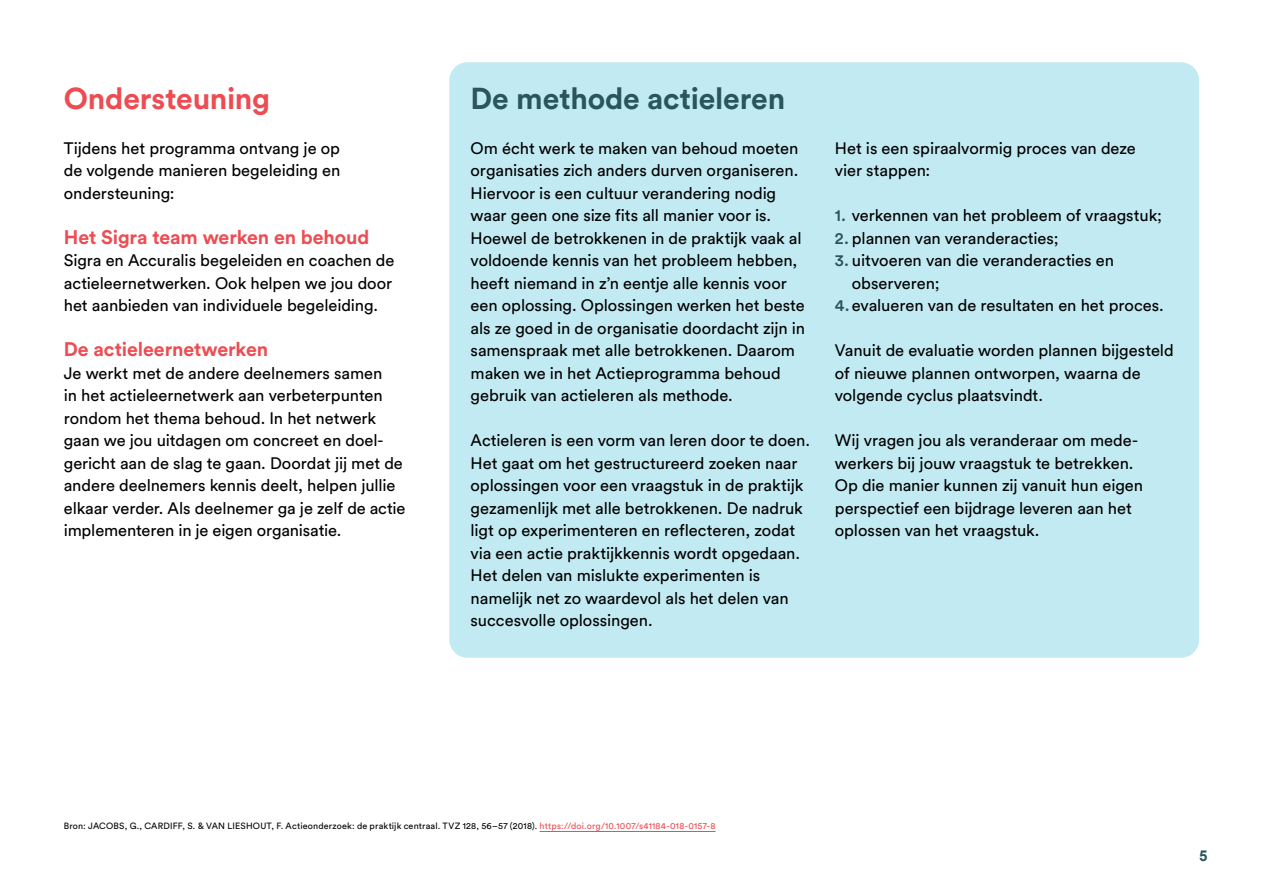
<style>
.page{position:relative;width:1263px;height:893px;background:#fff}
.page>*{position:absolute;margin:0;border:0;box-sizing:border-box;transform-origin:0 0}
.Head_H1_18_copy{font:700 30px "Circular Std";letter-spacing:-.005em;color:#29555c}
.Head_H1_18_copy-2{font:700 30px "Circular Std";letter-spacing:-.005em;color:#ec4c52}
.Body_PROGRAMMABOEK{font:700 19.5px "Circular Std";letter-spacing:-.005em;color:#ec4c52}
.Body_PROGRAMMABOEK-2{font:16.5px/22.5px "Circular Std";letter-spacing:-.005em;color:#000}
.t1{font:700 15px "Arial";color:#29555c}
.Footnote{font:9px "Circular Std";letter-spacing:.02em;color:#000}
.s1{font-weight:500;color:#29555c}
.s2{color:#ec4c52}
</style>
<div class="page">
<hr style="left:540px;top:831px;width:175px;height:1px;background:#ec4c52">
<div style="left:449px;top:62px;width:750px;height:596px;background:#c2eaf2;border-radius:18px"></div>
<h1 class="Head_H1_18_copy-2" style="left:64px;top:79px;width:208px">Ondersteuning</h1>
<p class="Body_PROGRAMMABOEK-2" style="left:64px;top:137px;width:278px;text-align:justify">Tijdens het programma ontvang je op de volgende manieren begeleiding en ondersteuning:</p>
<p class="Body_PROGRAMMABOEK" style="left:64px;top:224px;width:307px">Het Sigra team werken en behoud</p>
<p class="Body_PROGRAMMABOEK-2" style="left:64px;top:249px;width:332px">Sigra en Accuralis begeleiden en coachen de actieleernetwerken. Ook helpen we jou door het aanbieden van individuele begeleiding.</p>
<p class="Body_PROGRAMMABOEK" style="left:64px;top:337px;width:206px">De actieleernetwerken</p>
<p class="Body_PROGRAMMABOEK-2" style="left:64px;top:362px;width:343px">Je werkt met de andere deelnemers samen<br>in het actieleernetwerk aan verbeterpunten rondom het thema behoud. In het netwerk gaan we jou uitdagen om concreet en doel&shy;gericht aan de slag te gaan. Doordat jij met de andere deelnemers kennis deelt, helpen jullie elkaar verder. Als deelnemer ga je zelf de actie implementeren in je eigen organisatie.</p>
<h1 class="Head_H1_18_copy" style="left:471px;top:79px;width:316px">De methode actieleren</h1>
<p class="Body_PROGRAMMABOEK-2" style="left:471px;top:137px;width:336px">Om écht werk te maken van behoud moeten organisaties zich anders durven organiseren.<br>Hiervoor is een cultuur verandering nodig waar geen one size fits all manier voor is.<br>Hoewel de betrokkenen in de praktijk vaak al voldoende kennis van het probleem hebben, heeft niemand in z’n eentje alle kennis voor een oplossing. Oplossingen werken het beste als ze goed in de organisatie doordacht zijn in samenspraak met alle betrokkenen. Daarom maken we in het Actieprogramma behoud gebruik van actieleren als methode.</p>
<p class="Body_PROGRAMMABOEK-2" style="left:471px;top:429px;width:341px">Actieleren is een vorm van leren door te doen.<br>Het gaat om het gestructureerd zoeken naar oplossingen voor een vraagstuk in de praktijk gezamenlijk met alle betrokkenen. De nadruk ligt op experimenteren en reflecteren, zodat via een actie praktijkkennis wordt opgedaan.<br>Het delen van mislukte experimenten is namelijk net zo waardevol als het delen van succesvolle oplossingen.</p>
<p class="Body_PROGRAMMABOEK-2" style="left:835px;top:137px;width:303px">Het is een spiraalvormig proces van deze vier stappen:</p>
<p class="Body_PROGRAMMABOEK-2" style="left:835px;top:204px;width:329px"><span class="s1">1.</span> verkennen van het probleem of vraagstuk;</p>
<p class="Body_PROGRAMMABOEK-2" style="left:835px;top:227px;width:225px"><span class="s1">2.</span> plannen van veranderacties;</p>
<p class="Body_PROGRAMMABOEK-2" style="left:852px;top:249px;width:264px;text-indent:-17px"><span class="s1">3.</span> uitvoeren van die veranderacties en observeren;</p>
<p class="Body_PROGRAMMABOEK-2" style="left:835px;top:294px;width:331px"><span class="s1">4.</span> evalueren van de resultaten en het proces.</p>
<p class="Body_PROGRAMMABOEK-2" style="left:835px;top:339px;width:340px">Vanuit de evaluatie worden plannen bijgesteld of nieuwe plannen ontworpen, waarna de volgende cyclus plaatsvindt.</p>
<p class="Body_PROGRAMMABOEK-2" style="left:835px;top:429px;width:310px">Wij vragen jou als veranderaar om mede&shy;werkers bij jouw vraagstuk te betrekken.<br>Op die manier kunnen zij vanuit hun eigen perspectief een bijdrage leveren aan het oplossen van het vraagstuk.</p>
<p class="Footnote" style="left:64px;top:820px;width:653px">Bron: JACOBS, G., CARDIFF, S. &amp; VAN LIESHOUT, F. Actieonderzoek: de praktijk centraal. TVZ 128, 56–57 (2018). <span class="s2">https://doi.org/10.1007/s41184-018-0157-8</span></p>
<p class="t1" style="left:1199px;top:846px;width:10px">5</p>
</div>
